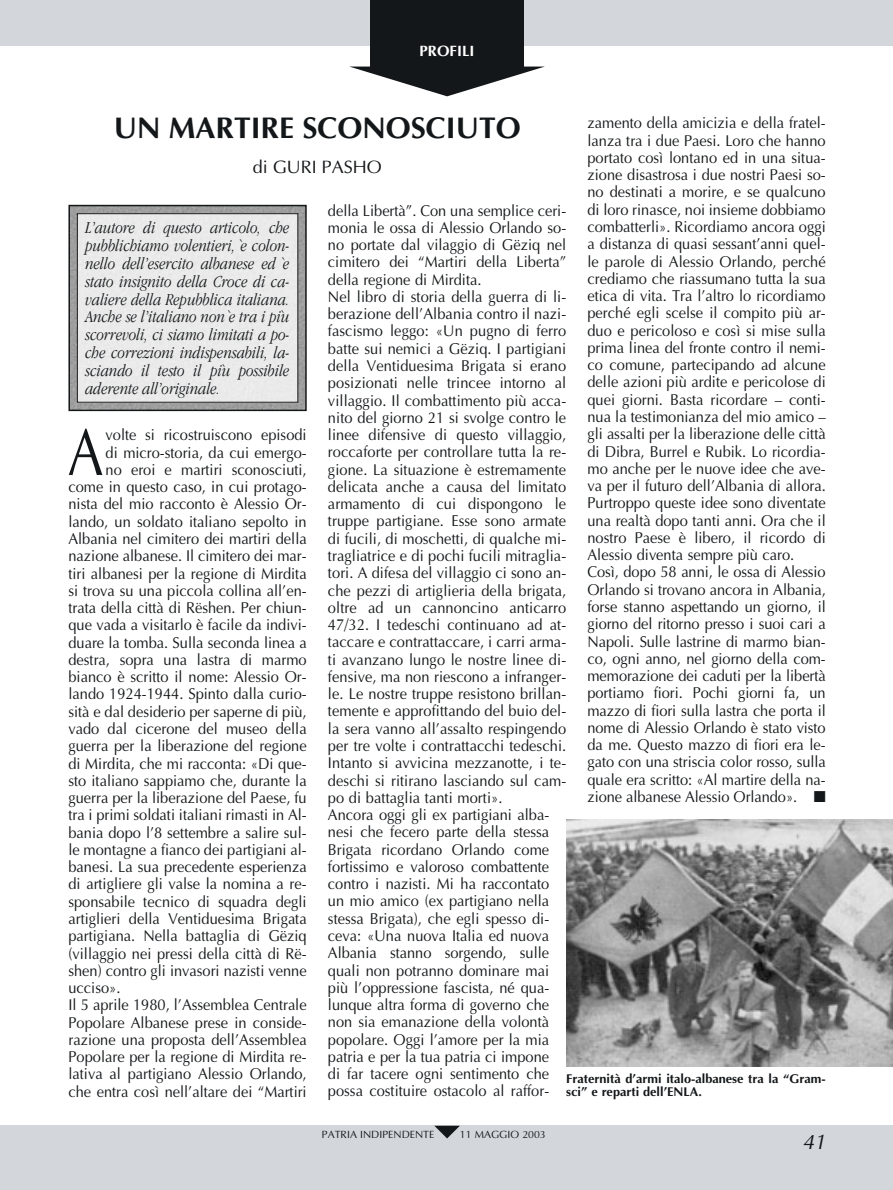
<style>
.page{position:relative;width:893px;height:1190px;background:#fff}
.page>*{position:absolute;margin:0;border:0;box-sizing:border-box;transform-origin:0 0}
.t1{font:66.45px "Optima";color:#141719;scale:.8 1}
.t2{font:700 30px "Optima";color:#141719}
.t3{font:italic 21px "Optima";color:#141719}
.t4{font:18px "Optima";color:#141719}
.t5{font:italic 700 condensed 17.25px/18px "Garamond";color:#141719;text-align:justify}
.t6{font:15.75px/17.2px "Optima";color:#141719;scale:.93 1}
.t7{font:700 15px "Optima";color:#fff}
.t8{font:700 12.75px/12.9px "Optima";color:#141719}
.t9{font:10.5px "Optima";color:#141719}
</style>
<div class="page">
<div style="left:0;top:1125px;width:892px;height:64px;background:#d3d6db"></div>
<div style="left:0;top:0;width:892px;height:45px;background:#d3d6db"></div>
<div style="left:370px;top:0;width:153px;height:67px;background:#141719"></div>
<svg style="left:351px;top:67px;width:192px;height:29px"></svg>
<svg style="left:434px;top:1125px;width:26px;height:13px"></svg>
<img style="left:71px;top:208px;width:233px;height:200px">
<div style="left:68px;top:205px;width:239px;height:206px;border:2px solid #141719"></div>
<div style="left:79px;top:215px;width:217px;height:185px;background:#eaeaea"></div>
<div style="left:77px;top:213px;width:221px;height:189px;border:1px solid #141719"></div>
<img style="left:566px;top:819px;width:326px;height:247px">
<p class="t7" style="left:419px;top:44px;width:56px">PROFILI</p>
<p class="t6" style="left:587px;top:116px;width:258px">zamento della amicizia e della fratel&shy;lanza tra i due Paesi. Loro che hanno portato così lontano ed in una situa&shy;zione disastrosa i due nostri Paesi so&shy;no destinati a morire, e se qualcuno di loro rinasce, noi insieme dobbiamo combatterli». Ricordiamo ancora oggi a distanza di quasi sessant’anni quel&shy;le parole di Alessio Orlando, perché crediamo che riassumano tutta la sua etica di vita. Tra l’altro lo ricordiamo perché egli scelse il compito più ar&shy;duo e pericoloso e così si mise sulla prima linea del fronte contro il nemi&shy;co comune, partecipando ad alcune delle azioni più ardite e pericolose di quei giorni. Basta ricordare – conti&shy;nua la testimonianza del mio amico – gli assalti per la liberazione delle città di Dibra, Burrel e Rubik. Lo ricordia&shy;mo anche per le nuove idee che ave&shy;va per il futuro dell’Albania di allora.<br>Purtroppo queste idee sono diventate una realtà dopo tanti anni. Ora che il nostro Paese è libero, il ricordo di Alessio diventa sempre più caro.<br>Così, dopo 58 anni, le ossa di Alessio Orlando si trovano ancora in Albania, forse stanno aspettando un giorno, il giorno del ritorno presso i suoi cari a Napoli. Sulle lastrine di marmo bian&shy;co, ogni anno, nel giorno della com&shy;memorazione dei caduti per la libertà portiamo fiori. Pochi giorni fa, un mazzo di fiori sulla lastra che porta il nome di Alessio Orlando è stato visto da me. Questo mazzo di fiori era le&shy;gato con una striscia color rosso, sulla quale era scritto: «Al martire della na&shy;zione albanese Alessio Orlando». ■</p>
<h2 class="t2" style="left:114px;top:115px;width:408px">UN MARTIRE SCONOSCIUTO</h2>
<p class="t4" style="left:253px;top:159px;width:130px">di GURI PASHO</p>
<p class="t6" style="left:328px;top:203px;width:258px">della Libertà”. Con una semplice ceri&shy;monia le ossa di Alessio Orlando so&shy;no portate dal vilaggio di Gëziq nel cimitero dei “Martiri della Liberta” della regione di Mirdita.<br>Nel libro di storia della guerra di li&shy;berazione dell’Albania contro il nazi&shy;fascismo leggo: «Un pugno di ferro batte sui nemici a Gëziq. I partigiani della Ventiduesima Brigata si erano posizionati nelle trincee intorno al villaggio. Il combattimento più acca&shy;nito del giorno 21 si svolge contro le linee difensive di questo villaggio, roccaforte per controllare tutta la re&shy;gione. La situazione è estremamente delicata anche a causa del limitato armamento di cui dispongono le truppe partigiane. Esse sono armate di fucili, di moschetti, di qualche mi&shy;tragliatrice e di pochi fucili mitraglia&shy;tori. A difesa del villaggio ci sono an&shy;che pezzi di artiglieria della brigata, oltre ad un cannoncino anticarro 47/32. I tedeschi continuano ad at&shy;taccare e contrattaccare, i carri arma&shy;ti avanzano lungo le nostre linee di&shy;fensive, ma non riescono a infranger&shy;le. Le nostre truppe resistono brillan&shy;temente e approfittando del buio del&shy;la sera vanno all’assalto respingendo per tre volte i contrattacchi tedeschi.<br>Intanto si avvicina mezzanotte, i te&shy;deschi si ritirano lasciando sul cam&shy;po di battaglia tanti morti».<br>Ancora oggi gli ex partigiani alba&shy;nesi che fecero parte della stessa Brigata ricordano Orlando come fortissimo e valoroso combattente contro i nazisti. Mi ha raccontato un mio amico (ex partigiano nella stessa Brigata), che egli spesso di&shy;ceva: «Una nuova Italia ed nuova Albania stanno sorgendo, sulle quali non potranno dominare mai più l’oppressione fascista, né qua&shy;lunque altra forma di governo che non sia emanazione della volontà popolare. Oggi l’amore per la mia patria e per la tua patria ci impone<br>di far tacere ogni sentimento che possa costituire ostacolo al raffor-</p>
<p class="t5" style="left:85px;top:220px;width:206px">L’autore di questo articolo, che pubblichiamo volentieri, è colon&shy;nello dell’esercito albanese ed è stato insignito della Croce di ca&shy;valiere della Repubblica italiana.<br>Anche se l’italiano non è tra i più scorrevoli, ci siamo limitati a po&shy;che correzioni indispensabili, la&shy;sciando il testo il più possibile aderente all’originale.</p>
<h1 class="t1" style="left:68px;top:425px;width:46px">A</h1>
<p class="t6" style="left:106px;top:428px;width:218px">volte si ricostruiscono episodi</p>
<p class="t6" style="left:106px;top:445px;width:218px">di micro-storia, da cui emergo-</p>
<p class="t6" style="left:106px;top:462px;width:218px">no eroi e martiri sconosciuti,</p>
<p class="t6" style="left:68px;top:480px;width:258px">come in questo caso, in cui protago-</p>
<p class="t6" style="left:68px;top:497px;width:258px">nista del mio racconto è Alessio Or-</p>
<p class="t6" style="left:68px;top:514px;width:258px">lando, un soldato italiano sepolto in</p>
<p class="t6" style="left:68px;top:531px;width:258px">Albania nel cimitero dei martiri della</p>
<p class="t6" style="left:68px;top:549px;width:258px">nazione albanese. Il cimitero dei mar-</p>
<p class="t6" style="left:68px;top:566px;width:258px">tiri albanesi per la regione di Mirdita</p>
<p class="t6" style="left:68px;top:583px;width:258px">si trova su una piccola collina all’en-</p>
<p class="t6" style="left:68px;top:600px;width:258px">trata della città di Rëshen. Per chiun-</p>
<p class="t6" style="left:68px;top:618px;width:258px">que vada a visitarlo è facile da indivi-</p>
<p class="t6" style="left:68px;top:635px;width:258px">duare la tomba. Sulla seconda linea a</p>
<p class="t6" style="left:68px;top:652px;width:258px">destra, sopra una lastra di marmo</p>
<p class="t6" style="left:68px;top:669px;width:258px">bianco è scritto il nome: Alessio Or-</p>
<p class="t6" style="left:68px;top:687px;width:258px">lando 1924-1944. Spinto dalla curio-</p>
<p class="t6" style="left:68px;top:704px;width:258px">sità e dal desiderio per saperne di più,</p>
<p class="t6" style="left:68px;top:721px;width:258px">vado dal cicerone del museo della</p>
<p class="t6" style="left:68px;top:739px;width:258px">guerra per la liberazione del regione</p>
<p class="t6" style="left:68px;top:756px;width:258px">di Mirdita, che mi racconta: «Di que-</p>
<p class="t6" style="left:68px;top:773px;width:258px">sto italiano sappiamo che, durante la</p>
<p class="t6" style="left:68px;top:790px;width:258px">guerra per la liberazione del Paese, fu</p>
<p class="t6" style="left:68px;top:808px;width:258px">tra i primi soldati italiani rimasti in Al-</p>
<p class="t6" style="left:68px;top:825px;width:258px">bania dopo l’8 settembre a salire sul-</p>
<p class="t6" style="left:68px;top:842px;width:258px">le montagne a fianco dei partigiani al-</p>
<p class="t6" style="left:68px;top:859px;width:258px">banesi. La sua precedente esperienza</p>
<p class="t6" style="left:68px;top:877px;width:258px">di artigliere gli valse la nomina a re-</p>
<p class="t6" style="left:68px;top:894px;width:258px">sponsabile tecnico di squadra degli</p>
<p class="t6" style="left:68px;top:911px;width:258px">artiglieri della Ventiduesima Brigata</p>
<p class="t6" style="left:68px;top:928px;width:258px">partigiana. Nella battaglia di Gëziq</p>
<p class="t6" style="left:68px;top:946px;width:258px">(villaggio nei pressi della città di Rë-</p>
<p class="t6" style="left:68px;top:963px;width:258px">shen) contro gli invasori nazisti venne</p>
<p class="t6" style="left:68px;top:980px;width:58px">ucciso».</p>
<p class="t6" style="left:68px;top:997px;width:258px">Il 5 aprile 1980, l’Assemblea Centrale</p>
<p class="t6" style="left:68px;top:1015px;width:258px">Popolare Albanese prese in conside-</p>
<p class="t6" style="left:68px;top:1032px;width:258px">razione una proposta dell’Assemblea</p>
<p class="t6" style="left:68px;top:1049px;width:258px">Popolare per la regione di Mirdita re-</p>
<p class="t6" style="left:68px;top:1067px;width:258px">lativa al partigiano Alessio Orlando,</p>
<p class="t6" style="left:68px;top:1084px;width:258px">che entra così nell’altare dei “Martiri</p>
<p class="t8" style="left:566px;top:1073px;width:261px">Fraternità d’armi italo-albanese tra la “Gram&shy;sci” e reparti dell’ENLA.</p>
<p class="t9" style="left:322px;top:1130px;width:114px">PATRIA INDIPENDENTE</p>
<p class="t9" style="left:460px;top:1130px;width:87px">11 MAGGIO 2003</p>
<h3 class="t3" style="left:802px;top:1132px;width:25px">41</h3>
</div>
